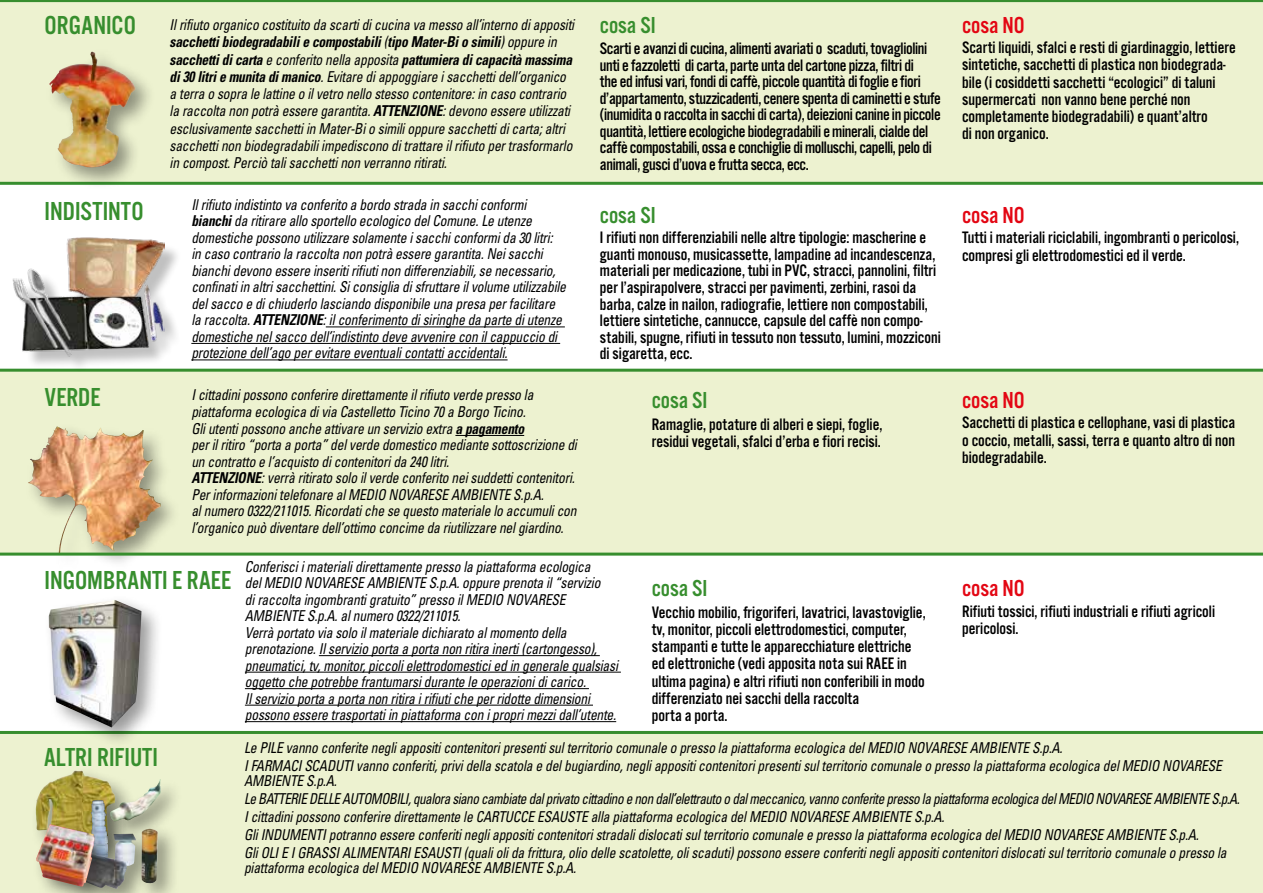
<style>
.page{position:relative;width:1263px;height:893px;background:#fff}
.page>*{position:absolute;margin:0;border:0;box-sizing:border-box;transform-origin:0 0}
.t1{font:27px "Alternate Got No 3 D";color:#378e2e}
.t2{font:24px "Alternate Got No 3 D";color:#378e2e}
.t3{font:24px "Alternate Got No 3 D";color:#e30613}
.t4{font:17.25px/17.2px "Alternate Got No 3 D";color:#000}
.t5{font:17.25px/16.5px "Alternate Got No 3 D";letter-spacing:-.02em;color:#000}
.t6{font:italic condensed 15px/16.5px "Univers";letter-spacing:-.015em;color:#000;scale:.9 1}
.s1{font-weight:700}
</style>
<div class="page">
<div style="left:0;top:370px;width:1263px;height:183px;background:#edf2d0"></div>
<div style="left:25px;top:422px;width:157px;height:152px;background:#000;opacity:.4"></div>
<img style="left:27px;top:426px;width:134px;height:127px">
<div style="left:0;top:732px;width:1263px;height:161px;background:#edf2d0"></div>
<hr style="left:0;top:369px;width:1263px;height:3px;background:#378e2e">
<hr style="left:0;top:553px;width:1263px;height:3px;background:#378e2e">
<hr style="left:0;top:731px;width:1263px;height:3px;background:#378e2e">
<div style="left:0;top:0;width:1263px;height:182px;background:#edf2d0"></div>
<hr style="left:0;top:0;width:1263px;height:2px;background:#378e2e">
<hr style="left:0;top:182px;width:1263px;height:3px;background:#378e2e">
<div style="left:45px;top:47px;width:112px;height:143px;background:#000;opacity:.4"></div>
<img style="left:49px;top:52px;width:87px;height:117px">
<div style="left:43px;top:595px;width:121px;height:154px;background:#000;opacity:.4"></div>
<img style="left:49px;top:600px;width:93px;height:127px">
<div style="left:136px;top:824px;width:44px;height:69px;background:#000;opacity:.4"></div>
<div style="left:31px;top:765px;width:106px;height:104px;background:#000;opacity:.4"></div>
<img style="left:59px;top:770px;width:17px;height:8px">
<div style="left:44px;top:795px;width:114px;height:98px;background:#000;opacity:.4"></div>
<img style="left:49px;top:800px;width:87px;height:89px">
<div style="left:105px;top:776px;width:78px;height:67px;background:#000;opacity:.4"></div>
<img style="left:110px;top:779px;width:51px;height:42px">
<div style="left:31px;top:819px;width:86px;height:74px;background:#000;opacity:.4"></div>
<img style="left:36px;top:824px;width:59px;height:63px">
<div style="left:17px;top:240px;width:165px;height:133px;background:#000;opacity:.25"></div>
<img style="left:12px;top:237px;width:152px;height:123px">
<hr style="left:455px;top:435px;width:69px;height:1px;background:#000">
<hr style="left:326px;top:327px;width:239px;height:1px;background:#000">
<hr style="left:191px;top:343px;width:369px;height:1px;background:#000">
<hr style="left:191px;top:360px;width:317px;height:1px;background:#000">
<hr style="left:319px;top:655px;width:281px;height:1px;background:#000">
<hr style="left:245px;top:672px;width:376px;height:1px;background:#000">
<hr style="left:245px;top:688px;width:344px;height:1px;background:#000">
<hr style="left:245px;top:705px;width:348px;height:1px;background:#000">
<hr style="left:245px;top:721px;width:371px;height:1px;background:#000">
<h1 class="t1" style="left:45px;top:11px;width:93px">ORGANICO</h1>
<p class="t6" style="left:170px;top:16px;width:451px;line-height:17.2px">Il rifiuto organico costituito da scarti di cucina va messo all’interno di appositi <span class="s1">sacchetti biodegradabili e compostabili</span> (<span class="s1">tipo Mater-Bi o simili</span>) oppure in <span class="s1">sacchetti di carta</span> e conferito nella apposita <span class="s1">pattumiera di capacità massima di 30 litri e munita di manico</span>. Evitare di appoggiare i sacchetti dell’organico a terra o sopra le lattine o il vetro nello stesso contenitore: in caso contrario la raccolta non potrà essere garantita. <span class="s1">ATTENZIONE</span>: devono essere utilizzati esclusivamente sacchetti in Mater-Bi o simili oppure sacchetti di carta; altri sacchetti non biodegradabili impediscono di trattare il rifiuto per trasformarlo in compost. Perciò tali sacchetti non verranno ritirati.</p>
<h2 class="t2" style="left:600px;top:12px;width:57px">cosa SI</h2>
<h2 class="t3" style="left:962px;top:12px;width:64px">cosa NO</h2>
<p class="t5" style="left:600px;top:40px;width:342px">Scarti e avanzi di cucina, alimenti avariati o scaduti, tovagliolini unti e fazzoletti di carta, parte unta del cartone pizza, filtri di<br>the ed infusi vari, fondi di caffè, piccole quantità di foglie e fiori d’appartamento, stuzzicadenti, cenere spenta di caminetti e stufe (inumidita o raccolta in sacchi di carta), deiezioni canine in piccole quantità, lettiere ecologiche biodegradabili e minerali, cialde del caffè compostabili, ossa e conchiglie di molluschi, capelli, pelo di animali, gusci d’uova e frutta secca, ecc.</p>
<p class="t4" style="left:962px;top:39px;width:275px">Scarti liquidi, sfalci e resti di giardinaggio, lettiere sintetiche, sacchetti di plastica non biodegrada&shy;bile (i cosiddetti sacchetti “ecologici” di taluni supermercati non vanno bene perché non completamente biodegradabili) e quant’altro<br>di non organico.</p>
<h1 class="t1" style="left:45px;top:197px;width:100px">INDISTINTO</h1>
<p class="t6" style="left:191px;top:196px;width:418px">Il rifiuto indistinto va conferito a bordo strada in sacchi conformi <span class="s1">bianchi</span> da ritirare allo sportello ecologico del Comune. Le utenze domestiche possono utilizzare solamente i sacchi conformi da 30 litri:<br>in caso contrario la raccolta non potrà essere garantita. Nei sacchi bianchi devono essere inseriti rifiuti non differenziabili, se necessario, confinati in altri sacchettini. Si consiglia di sfruttare il volume utilizzabile del sacco e di chiuderlo lasciando disponibile una presa per facilitare la raccolta. <span class="s1">ATTENZIONE</span>: il conferimento di siringhe da parte di utenze domestiche nel sacco dell’indistinto deve avvenire con il cappuccio di protezione dell’ago per evitare eventuali contatti accidentali.</p>
<h2 class="t2" style="left:600px;top:203px;width:57px">cosa SI</h2>
<h2 class="t3" style="left:962px;top:203px;width:64px">cosa NO</h2>
<p class="t4" style="left:600px;top:229px;width:342px;line-height:16.5px">I rifiuti non differenziabili nelle altre tipologie: mascherine e guanti monouso, musicassette, lampadine ad incandescenza, materiali per medicazione, tubi in PVC, stracci, pannolini, filtri per l’aspirapolvere, stracci per pavimenti, zerbini, rasoi da barba, calze in nailon, radiografie, lettiere non compostabili, lettiere sintetiche, cannucce, capsule del caffè non compo&shy;stabili, spugne, rifiuti in tessuto non tessuto, lumini, mozziconi di sigaretta, ecc.</p>
<p class="t4" style="left:962px;top:229px;width:278px">Tutti i materiali riciclabili, ingombranti o pericolosi, compresi gli elettrodomestici ed il verde.</p>
<h1 class="t1" style="left:45px;top:383px;width:57px">VERDE</h1>
<p class="t6" style="left:191px;top:386px;width:430px">I cittadini possono conferire direttamente il rifiuto verde presso la piattaforma ecologica di via Castelletto Ticino 70 a Borgo Ticino.<br>Gli utenti possono anche attivare un servizio extra <span class="s1">a pagamento<br></span>per il ritiro “porta a porta” del verde domestico mediante sottoscrizione di un contratto e l’acquisto di contenitori da 240 litri.<br><span class="s1">ATTENZIONE</span>: verrà ritirato solo il verde conferito nei suddetti contenitori.<br>Per informazioni telefonare al MEDIO NOVARESE AMBIENTE S.p.A.<br>al numero 0322/211015. Ricordati che se questo materiale lo accumuli con l’organico può diventare dell’ottimo concime da riutilizzare nel giardino.</p>
<h2 class="t2" style="left:652px;top:388px;width:57px">cosa SI</h2>
<h2 class="t3" style="left:962px;top:388px;width:64px">cosa NO</h2>
<p class="t4" style="left:652px;top:415px;width:232px">Ramaglie, potature di alberi e siepi, foglie, residui vegetali, sfalci d’erba e fiori recisi.</p>
<p class="t4" style="left:962px;top:414px;width:275px;text-align:justify">Sacchetti di plastica e cellophane, vasi di plastica o coccio, metalli, sassi, terra e quanto altro di non biodegradabile.</p>
<h1 class="t1" style="left:45px;top:566px;width:188px">INGOMBRANTI E RAEE</h1>
<h1 class="t1" style="left:44px;top:743px;width:116px">ALTRI RIFIUTI</h1>
<p class="t6" style="left:245px;top:558px;width:416px">Conferisci i materiali direttamente presso la piattaforma ecologica<br>del MEDIO NOVARESE AMBIENTE S.p.A. oppure prenota il “servizio<br>di raccolta ingombranti gratuito” presso il MEDIO NOVARESE AMBIENTE S.p.A. al numero 0322/211015.<br>Verrà portato via solo il materiale dichiarato al momento della prenotazione. Il servizio porta a porta non ritira inerti (cartongesso), pneumatici, tv, monitor, piccoli elettrodomestici ed in generale qualsiasi oggetto che potrebbe frantumarsi durante le operazioni di carico.<br>Il servizio porta a porta non ritira i rifiuti che per ridotte dimensioni possono essere trasportati in piattaforma con i propri mezzi dall’utente.</p>
<h2 class="t2" style="left:652px;top:576px;width:57px">cosa SI</h2>
<h2 class="t3" style="left:962px;top:576px;width:64px">cosa NO</h2>
<p class="t4" style="left:652px;top:603px;width:275px">Vecchio mobilio, frigoriferi, lavatrici, lavastoviglie, tv, monitor, piccoli elettrodomestici, computer, stampanti e tutte le apparecchiature elettriche ed elettroniche (vedi apposita nota sui RAEE in ultima pagina) e altri rifiuti non conferibili in modo differenziato nei sacchi della raccolta<br>porta a porta.</p>
<p class="t4" style="left:962px;top:602px;width:254px">Rifiuti tossici, rifiuti industriali e rifiuti agricoli pericolosi.</p>
<p class="t6" style="left:244px;top:738px;width:1088px;line-height:18px">Le PILE vanno conferite negli appositi contenitori presenti sul territorio comunale o presso la piattaforma ecologica del MEDIO NOVARESE AMBIENTE S.p.A.<br>I FARMACI SCADUTI vanno conferiti, privi della scatola e del bugiardino, negli appositi contenitori presenti sul territorio comunale o presso la piattaforma ecologica del MEDIO NOVARESE</p>
<p class="t6" style="left:244px;top:771px;width:1108px;line-height:18px">AMBIENTE S.p.A.<br>Le BATTERIE DELLE AUTOMOBILI, qualora siano cambiate dal privato cittadino e non dall’elettrauto o dal meccanico, vanno conferite presso la piattaforma ecologica del MEDIO NOVARESE AMBIENTE S.p.A.<br>I cittadini possono conferire direttamente le CARTUCCE ESAUSTE alla piattaforma ecologica del MEDIO NOVARESE AMBIENTE S.p.A.<br>Gli INDUMENTI potranno essere conferiti negli appositi contenitori stradali dislocati sul territorio comunale e presso la piattaforma ecologica del MEDIO NOVARESE AMBIENTE S.p.A.<br>Gli OLI E I GRASSI ALIMENTARI ESAUSTI (quali oli da frittura, olio delle scatolette, oli scaduti) possono essere conferiti negli appositi contenitori dislocati sul territorio comunale o presso la</p>
<p class="t6" style="left:244px;top:859px;width:371px">piattaforma ecologica del MEDIO NOVARESE AMBIENTE S.p.A.</p>
</div>
